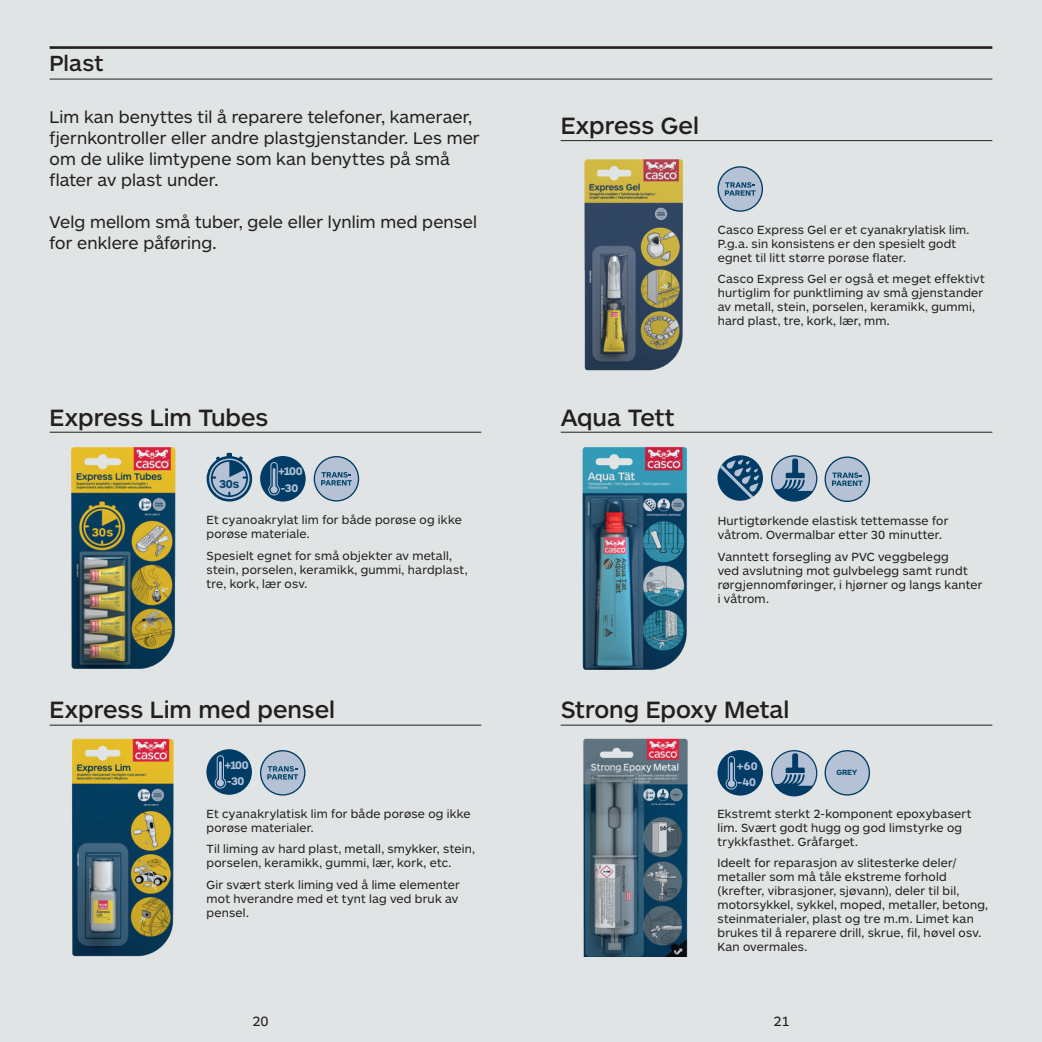
<style>
.page{position:relative;width:1042px;height:1042px;background:#e1e4e4}
.page>*{position:absolute;margin:0;border:0;box-sizing:border-box;transform-origin:0 0}
.t1{font:500 24.5px "ARS Maquette";color:#231f20}
.t2{font:500 22.75px "ARS Maquette";color:#231f20}
.t3{font:17.5px/21px "ARS Maquette";letter-spacing:.005em;color:#231f20}
.t4{font:14px "ARS Maquette";color:#231f20}
.t5{font:12.25px/14px "ARS Maquette";letter-spacing:.02em;color:#231f20}
.t6{font:700 11.9px "ARS Maquette";color:#06466d}
.t7{font:700 11.38px/16.4px "ARS Maquette";letter-spacing:-.03em;color:#b5c1d4}
.t8{font:700 7.88px "ARS Maquette";color:#06466d}
</style>
<div class="page">
<hr style="left:50px;top:46px;width:942px;height:3px;background:#231f20">
<hr style="left:50px;top:79px;width:942px;height:1px;background:#231f20">
<hr style="left:561px;top:432px;width:431px;height:1px;background:#231f20">
<hr style="left:50px;top:432px;width:431px;height:1px;background:#231f20">
<hr style="left:561px;top:725px;width:431px;height:1px;background:#231f20">
<hr style="left:50px;top:725px;width:431px;height:1px;background:#231f20">
<hr style="left:561px;top:140px;width:431px;height:1px;background:#231f20">
<img style="left:71px;top:447px;width:105px;height:222px">
<img style="left:71px;top:738px;width:103px;height:219px">
<img style="left:584px;top:159px;width:99px;height:212px">
<img style="left:582px;top:446px;width:105px;height:224px">
<svg style="left:206px;top:452px;width:46px;height:50px"></svg>
<div style="left:211px;top:460px;width:37px;height:37px;border:2px solid #003c66;border-radius:50%"></div>
<div style="left:260px;top:456px;width:46px;height:45px;background:#003c66;border-radius:50%"></div>
<svg style="left:268px;top:461px;width:12px;height:35px"></svg>
<svg style="left:314px;top:456px;width:45px;height:45px"></svg>
<div style="left:206px;top:749px;width:46px;height:46px;background:#003c66;border-radius:50%"></div>
<svg style="left:214px;top:755px;width:13px;height:34px"></svg>
<svg style="left:260px;top:750px;width:45px;height:45px"></svg>
<svg style="left:717px;top:166px;width:46px;height:46px"></svg>
<svg style="left:824px;top:456px;width:46px;height:46px"></svg>
<svg style="left:771px;top:455px;width:46px;height:46px"></svg>
<svg style="left:717px;top:455px;width:46px;height:46px"></svg>
<div style="left:717px;top:750px;width:46px;height:45px;background:#003c66;border-radius:50%"></div>
<svg style="left:725px;top:755px;width:13px;height:35px"></svg>
<svg style="left:824px;top:750px;width:46px;height:45px"></svg>
<svg style="left:771px;top:750px;width:46px;height:46px"></svg>
<img style="left:583px;top:738px;width:105px;height:218px">
<h2 class="t2" style="left:50px;top:52px;width:56px">Plast</h2>
<h3 class="t3" style="left:50px;top:107px;width:431px">Lim kan benyttes til å reparere telefoner, kameraer, fjernkontroller eller andre plastgjenstander. Les mer om de ulike limtypene som kan benyttes på små flater av plast under.</h3>
<h3 class="t3" style="left:50px;top:212px;width:429px">Velg mellom små tuber, gele eller lynlim med pensel for enklere påføring.</h3>
<h1 class="t1" style="left:561px;top:113px;width:140px">Express Gel</h1>
<p class="t5" style="left:718px;top:223px;width:253px">Casco Express Gel er et cyanakrylatisk lim.<br>P.g.a. sin konsistens er den spesielt godt egnet til litt større porøse flater.</p>
<p class="t5" style="left:718px;top:272px;width:269px">Casco Express Gel er også et meget effektivt hurtiglim for punktliming av små gjenstander av metall, stein, porselen, keramikk, gummi, hard plast, tre, kork, lær, mm.</p>
<h1 class="t1" style="left:50px;top:405px;width:220px">Express Lim Tubes</h1>
<h1 class="t1" style="left:561px;top:405px;width:116px">Aqua Tett</h1>
<p class="t6" style="left:219px;top:478px;width:22px">30s</p>
<p class="t7" style="left:278px;top:463px;width:26px">+100 -30</p>
<p class="t5" style="left:207px;top:513px;width:257px">Et cyanoakrylat lim for både porøse og ikke porøse materiale.</p>
<p class="t5" style="left:207px;top:549px;width:262px">Spesielt egnet for små objekter av metall, stein, porselen, keramikk, gummi, hardplast, tre, kork, lær osv.</p>
<p class="t5" style="left:718px;top:514px;width:232px">Hurtigtørkende elastisk tettemasse for våtrom. Overmalbar etter 30 minutter.</p>
<p class="t5" style="left:718px;top:549px;width:266px">Vanntett forsegling av PVC veggbelegg<br>ved avslutning mot gulvbelegg samt rundt rørgjennomføringer, i hjørner og langs kanter i våtrom.</p>
<h1 class="t1" style="left:50px;top:697px;width:287px">Express Lim med pensel</h1>
<h1 class="t1" style="left:561px;top:697px;width:230px">Strong Epoxy Metal</h1>
<p class="t7" style="left:224px;top:756px;width:26px">+100 -30</p>
<p class="t5" style="left:207px;top:806px;width:266px">Et cyanakrylatisk lim for både porøse og ikke porøse materialer.</p>
<p class="t5" style="left:207px;top:842px;width:270px">Til liming av hard plast, metall, smykker, stein, porselen, keramikk, gummi, lær, kork, etc.</p>
<p class="t5" style="left:207px;top:877px;width:255px;text-align:justify">Gir svært sterk liming ved å lime elementer mot hverandre med et tynt lag ved bruk av pensel.</p>
<p class="t7" style="left:737px;top:757px;width:22px">+60 -40</p>
<p class="t8" style="left:836px;top:768px;width:22px">GREY</p>
<p class="t5" style="left:717px;top:806px;width:255px">Ekstremt sterkt 2-komponent epoxybasert lim. Svært godt hugg og god limstyrke og trykkfasthet. Gråfarget.</p>
<p class="t5" style="left:717px;top:856px;width:272px">Ideelt for reparasjon av slitesterke deler/ metaller som må tåle ekstreme forhold (krefter, vibrasjoner, sjøvann), deler til bil, motorsykkel, sykkel, moped, metaller, betong, steinmaterialer, plast og tre m.m. Limet kan brukes til å reparere drill, skrue, fil, høvel osv.<br>Kan overmales.</p>
<p class="t4" style="left:252px;top:1013px;width:18px">20</p>
<p class="t4" style="left:773px;top:1013px;width:18px">21</p>
</div>
